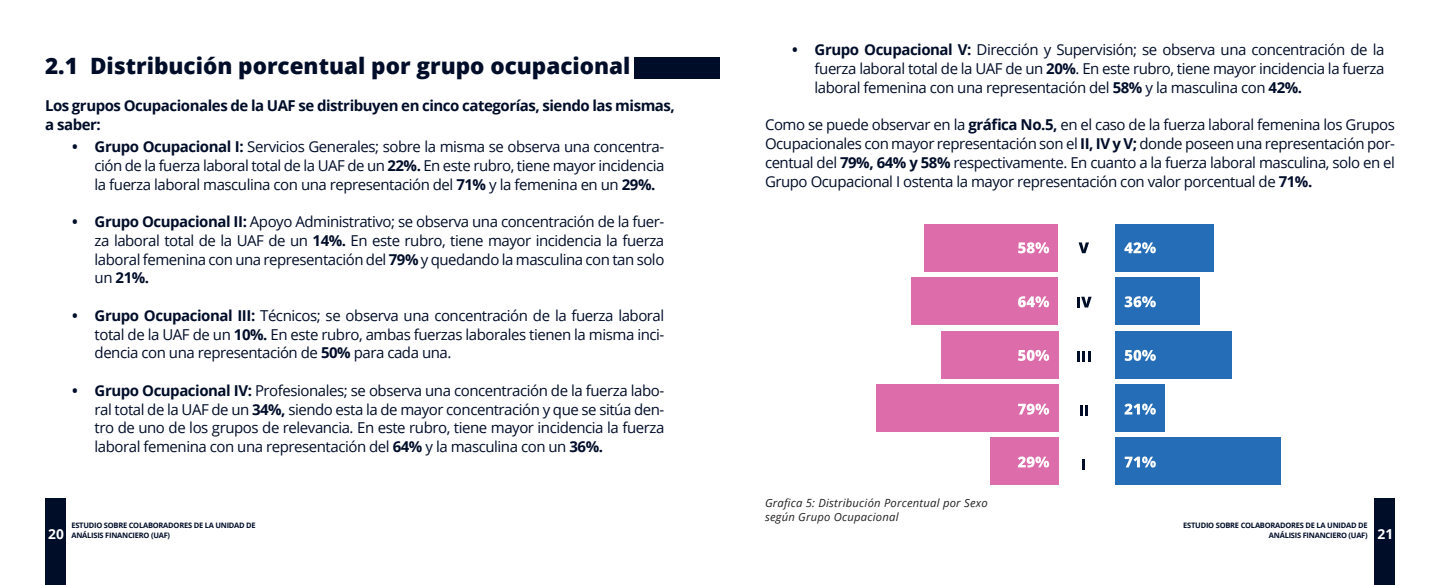
<style>
.page{position:relative;width:1440px;height:585px;background:#fff}
.page>*{position:absolute;margin:0;border:0;box-sizing:border-box;transform-origin:0 0}
.t1{font:800 22.5px "Open Sans";color:#000d29}
.t2{font:15px/18.8px "Open Sans";letter-spacing:-.03em;color:#000d29;text-align:justify}
.t3{font:700 15px/18.8px "Open Sans";letter-spacing:-.03em;color:#000d29}
.t4{font:700 13.75px "Open Sans";color:#fff}
.t5{font:italic 11.25px/13.5px "Open Sans";letter-spacing:.02em;color:#231f20}
.t6{font:700 7.5px/10.5px "Open Sans";letter-spacing:-.03em;color:#000d29}
.s1{font-weight:700}
.s2{font-size:13.75px;color:#fff}
</style>
<div class="page">
<div style="left:45px;top:499px;width:21px;height:86px;background:#000d29"></div>
<div style="left:1374px;top:499px;width:21px;height:86px;background:#000d29"></div>
<div style="left:635px;top:57px;width:85px;height:22px;background:#000d29"></div>
<div style="left:924px;top:225px;width:134px;height:47px;background:#dd6caa"></div>
<div style="left:941px;top:331px;width:118px;height:47px;background:#dd6caa"></div>
<div style="left:876px;top:384px;width:183px;height:47px;background:#dd6caa"></div>
<div style="left:991px;top:437px;width:68px;height:47px;background:#dd6caa"></div>
<div style="left:911px;top:277px;width:147px;height:47px;background:#dd6caa"></div>
<div style="left:1116px;top:225px;width:98px;height:47px;background:#256db6"></div>
<div style="left:1116px;top:277px;width:84px;height:47px;background:#256db6"></div>
<div style="left:1116px;top:384px;width:49px;height:47px;background:#256db6"></div>
<div style="left:1116px;top:437px;width:165px;height:47px;background:#256db6"></div>
<div style="left:1116px;top:331px;width:116px;height:47px;background:#256db6"></div>
<svg style="left:1018px;top:242px;width:31px;height:11px"></svg>
<svg style="left:1018px;top:296px;width:31px;height:11px"></svg>
<svg style="left:1018px;top:350px;width:31px;height:11px"></svg>
<svg style="left:1018px;top:404px;width:31px;height:11px"></svg>
<svg style="left:1018px;top:457px;width:31px;height:11px"></svg>
<svg style="left:1124px;top:242px;width:32px;height:11px"></svg>
<svg style="left:1079px;top:242px;width:10px;height:11px"></svg>
<svg style="left:1077px;top:297px;width:15px;height:10px"></svg>
<svg style="left:1077px;top:351px;width:14px;height:11px"></svg>
<svg style="left:1080px;top:405px;width:8px;height:11px"></svg>
<svg style="left:1082px;top:460px;width:3px;height:10px"></svg>
<svg style="left:1125px;top:296px;width:31px;height:11px"></svg>
<svg style="left:1125px;top:350px;width:31px;height:11px"></svg>
<svg style="left:1124px;top:404px;width:32px;height:11px"></svg>
<svg style="left:1125px;top:457px;width:31px;height:11px"></svg>
<h1 class="t1" style="left:45px;top:49px;width:587px">2.1 Distribución porcentual por grupo ocupacional</h1>
<p class="t3" style="left:45px;top:96px;width:631px">Los grupos Ocupacionales de la UAF se distribuyen en cinco categorías, siendo las mismas, a saber:</p>
<p class="t2" style="left:95px;top:137px;width:571px;text-indent:-23px"><span class="s1">• Grupo Ocupacional I:</span> Servicios Generales; sobre la misma se observa una concentra&shy;ción de la fuerza laboral total de la UAF de un <span class="s1">22%.</span> En este rubro, tiene mayor incidencia la fuerza laboral masculina con una representación del <span class="s1">71%</span> y la femenina en un <span class="s1">29%.</span></p>
<p class="t2" style="left:95px;top:212px;width:571px;text-indent:-22px"><span class="s1">• Grupo Ocupacional II:</span> Apoyo Administrativo; se observa una concentración de la fuer&shy;za laboral total de la UAF de un <span class="s1">14%.</span> En este rubro, tiene mayor incidencia la fuerza laboral femenina con una representación del <span class="s1">79%</span> y quedando la masculina con tan solo un <span class="s1">21%.</span></p>
<p class="t2" style="left:95px;top:306px;width:571px;text-indent:-22px"><span class="s1">• Grupo Ocupacional III:</span> Técnicos; se observa una concentración de la fuerza laboral total de la UAF de un <span class="s1">10%.</span> En este rubro, ambas fuerzas laborales tienen la misma inci&shy;dencia con una representación de <span class="s1">50%</span> para cada una.</p>
<p class="t2" style="left:95px;top:381px;width:571px;text-indent:-22px"><span class="s1">• Grupo Ocupacional IV:</span> Profesionales; se observa una concentración de la fuerza labo&shy;ral total de la UAF de un <span class="s1">34%,</span> siendo esta la de mayor concentración y que se sitúa den&shy;tro de uno de los grupos de relevancia. En este rubro, tiene mayor incidencia la fuerza laboral femenina con una representación del <span class="s1">64%</span> y la masculina con un <span class="s1">36%.</span></p>
<p class="t2" style="left:815px;top:40px;width:571px;text-indent:-22px"><span class="s1">• Grupo Ocupacional V:</span> Dirección y Supervisión; se observa una concentración de la fuerza laboral total de la UAF de un <span class="s1">20%</span>. En este rubro, tiene mayor incidencia la fuerza laboral femenina con una representación del <span class="s1">58%</span> y la masculina con <span class="s1">42%.</span></p>
<p class="t2" style="left:765px;top:115px;width:632px">Como se puede observar en la <span class="s1">gráfica No.5,</span> en el caso de la fuerza laboral femenina los Grupos Ocupacionales con mayor representación son el <span class="s1">II, IV y V;</span> donde poseen una representación por&shy;centual del <span class="s1">79%, 64% y 58%</span> respectivamente. En cuanto a la fuerza laboral masculina, solo en el Grupo Ocupacional I ostenta la mayor representación con valor porcentual de <span class="s1">71%.</span></p>
<p class="t5" style="left:765px;top:496px;width:224px">Grafica 5: Distribución Porcentual por Sexo según Grupo Ocupacional</p>
<p class="t6" style="left:71px;top:520px;width:186px">ESTUDIO SOBRE COLABORADORES DE LA UNIDAD DE<br>ANÁLISIS FINANCIERO (UAF)</p>
<p class="t6" style="left:1183px;top:520px;width:186px">ESTUDIO SOBRE COLABORADORES DE LA UNIDAD DE</p>
<p class="t4" style="left:48px;top:524px;width:17px">20</p>
<p class="t6" style="left:1269px;top:530px;width:126px">ANÁLISIS FINANCIERO (UAF) <span class="s2">21</span></p>
</div>
